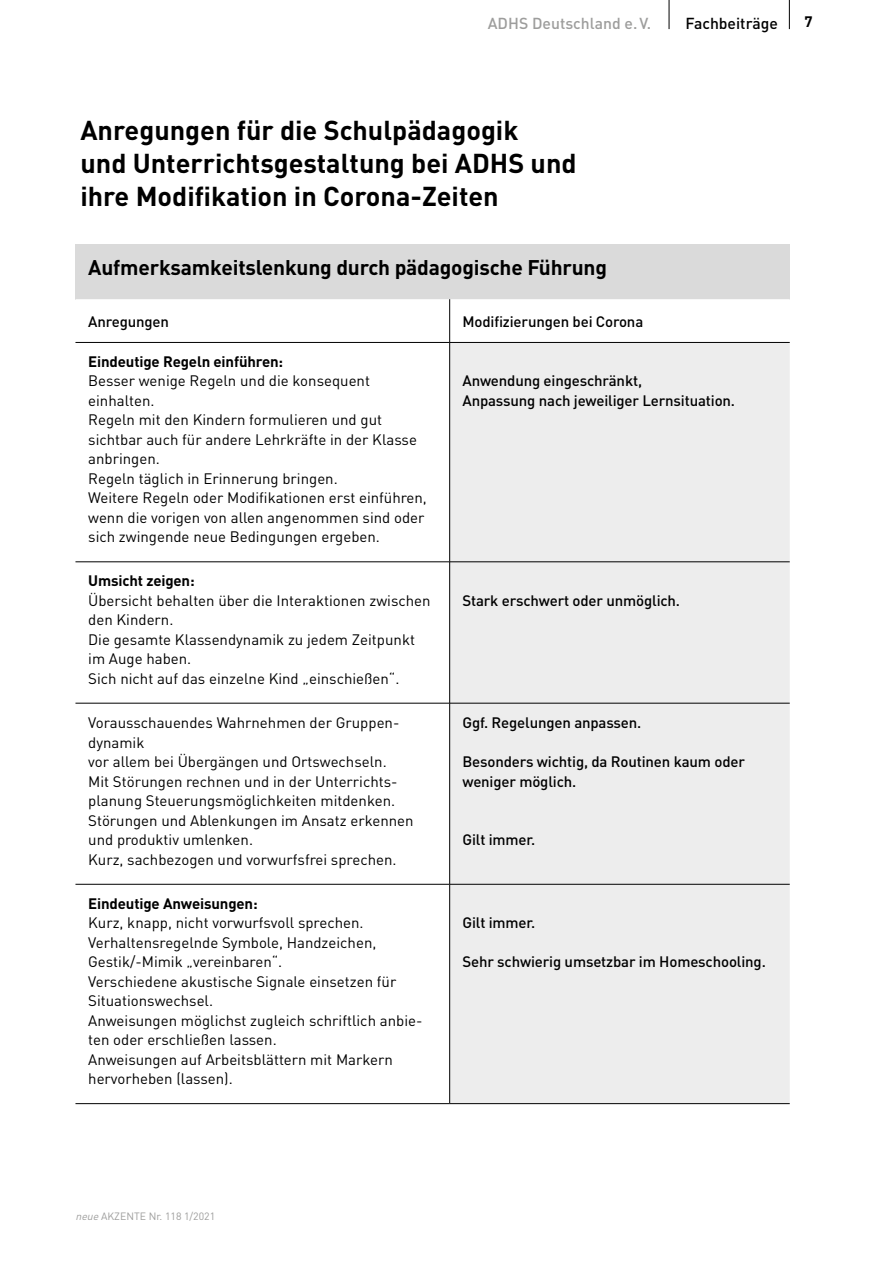
<style>
.page{position:relative;width:893px;height:1263px;background:#fff}
.page>*{position:absolute;margin:0;border:0;box-sizing:border-box;transform-origin:0 0}
.t1{font:700 27px/33px "DIN Pro";color:#000}
.t2{font:700 21px "DIN Pro";letter-spacing:-.01em;color:#000}
.t3{font:500 15.75px "DIN";color:#9d9d9c}
.t4{font:500 15.75px "DIN";color:#000}
.t5{font:15px/19.5px "DIN";color:#000}
.t6{font:500 15px/19.5px "DIN Pro";letter-spacing:-.01em;color:#000}
.t7{font:500 15px/19.5px "DIN";letter-spacing:-.01em;color:#000}
.t8{font:700 15px "DIN Pro";letter-spacing:-.01em;color:#000}
.t9{font:10.5px "DIN Pro";color:#9d9d9c}
.s1{font-style:italic}
</style>
<div class="page">
<svg style="left:789px;top:0;width:1px;height:29px"></svg>
<svg style="left:669px;top:0;width:1px;height:29px"></svg>
<div style="left:75px;top:244px;width:715px;height:55px;background:#dadada"></div>
<svg style="left:75px;top:299px;width:715px;height:43px"></svg>
<div style="left:450px;top:343px;width:340px;height:760px;background:#ededed"></div>
<hr style="left:75px;top:342px;width:375px;height:1px;background:#000">
<hr style="left:450px;top:342px;width:340px;height:1px;background:#000">
<hr style="left:75px;top:561px;width:374px;height:1px;background:#000">
<hr style="left:450px;top:561px;width:340px;height:1px;background:#000">
<hr style="left:75px;top:703px;width:374px;height:1px;background:#000">
<hr style="left:450px;top:703px;width:340px;height:1px;background:#000">
<hr style="left:75px;top:884px;width:374px;height:1px;background:#000">
<hr style="left:450px;top:884px;width:340px;height:1px;background:#000">
<hr style="left:75px;top:1103px;width:375px;height:1px;background:#000">
<hr style="left:450px;top:1103px;width:340px;height:1px;background:#000">
<hr style="left:449px;top:343px;width:1px;height:219px;background:#000">
<hr style="left:449px;top:562px;width:1px;height:141px;background:#000">
<hr style="left:449px;top:703px;width:1px;height:181px;background:#000">
<hr style="left:449px;top:884px;width:1px;height:219px;background:#000">
<hr style="left:449px;top:299px;width:1px;height:43px;background:#000">
<p class="t3" style="left:488px;top:13px;width:165px">ADHS Deutschland e.V.</p>
<p class="t4" style="left:685px;top:13px;width:94px">Fachbeiträge</p>
<p class="t8" style="left:804px;top:12px;width:10px">7</p>
<h1 class="t1" style="left:80px;top:113px;width:498px">Anregungen für die Schulpädagogik<br>und Unterrichtsgestaltung bei ADHS und ihre Modifikation in Corona-Zeiten</h1>
<h2 class="t2" style="left:88px;top:253px;width:520px">Aufmerksamkeitslenkung durch pädagogische Führung</h2>
<p class="t6" style="left:88px;top:311px;width:82px">Anregungen</p>
<p class="t6" style="left:462px;top:311px;width:182px">Modifizierungen bei Corona</p>
<p class="t8" style="left:88px;top:351px;width:196px">Eindeutige Regeln einführen:</p>
<p class="t5" style="left:88px;top:371px;width:340px">Besser wenige Regeln und die konsequent einhalten.<br>Regeln mit den Kindern formulieren und gut sichtbar auch für andere Lehrkräfte in der Klasse anbringen.<br>Regeln täglich in Erinnerung bringen.<br>Weitere Regeln oder Modifikationen erst einführen, wenn die vorigen von allen angenommen sind oder sich zwingende neue Bedingungen ergeben.</p>
<p class="t6" style="left:462px;top:370px;width:274px">Anwendung eingeschränkt,<br>Anpassung nach jeweiliger Lernsituation.</p>
<p class="t8" style="left:88px;top:570px;width:108px">Umsicht zeigen:</p>
<p class="t5" style="left:88px;top:590px;width:344px">Übersicht behalten über die Interaktionen zwischen den Kindern.<br>Die gesamte Klassendynamik zu jedem Zeitpunkt im Auge haben.<br>Sich nicht auf das einzelne Kind „einschießen“.</p>
<p class="t6" style="left:462px;top:590px;width:219px">Stark erschwert oder unmöglich.</p>
<p class="t5" style="left:88px;top:713px;width:327px">Vorausschauendes Wahrnehmen der Gruppen&shy;dynamik<br>vor allem bei Übergängen und Ortswechseln.<br>Mit Störungen rechnen und in der Unterrichts&shy;planung Steuerungsmöglichkeiten mitdenken.<br>Störungen und Ablenkungen im Ansatz erkennen und produktiv umlenken.<br>Kurz, sachbezogen und vorwurfsfrei sprechen.</p>
<p class="t7" style="left:462px;top:713px;width:180px">Ggf. Regelungen anpassen.</p>
<p class="t7" style="left:462px;top:752px;width:284px">Besonders wichtig, da Routinen kaum oder weniger möglich.</p>
<p class="t7" style="left:462px;top:830px;width:74px">Gilt immer.</p>
<p class="t8" style="left:88px;top:893px;width:171px">Eindeutige Anweisungen:</p>
<p class="t5" style="left:88px;top:912px;width:336px">Kurz, knapp, nicht vorwurfsvoll sprechen.<br>Verhaltensregelnde Symbole, Handzeichen, Gestik/-Mimik „vereinbaren“.<br>Verschiedene akustische Signale einsetzen für Situationswechsel.<br>Anweisungen möglichst zugleich schriftlich anbie&shy;ten oder erschließen lassen.<br>Anweisungen auf Arbeitsblättern mit Markern hervorheben (lassen).</p>
<p class="t6" style="left:462px;top:912px;width:74px">Gilt immer.</p>
<p class="t6" style="left:462px;top:951px;width:305px">Sehr schwierig umsetzbar im Homeschooling.</p>
<p class="t9" style="left:75px;top:1209px;width:141px"><span class="s1">neue</span>AKZENTE Nr. 118 1/2021</p>
</div>
